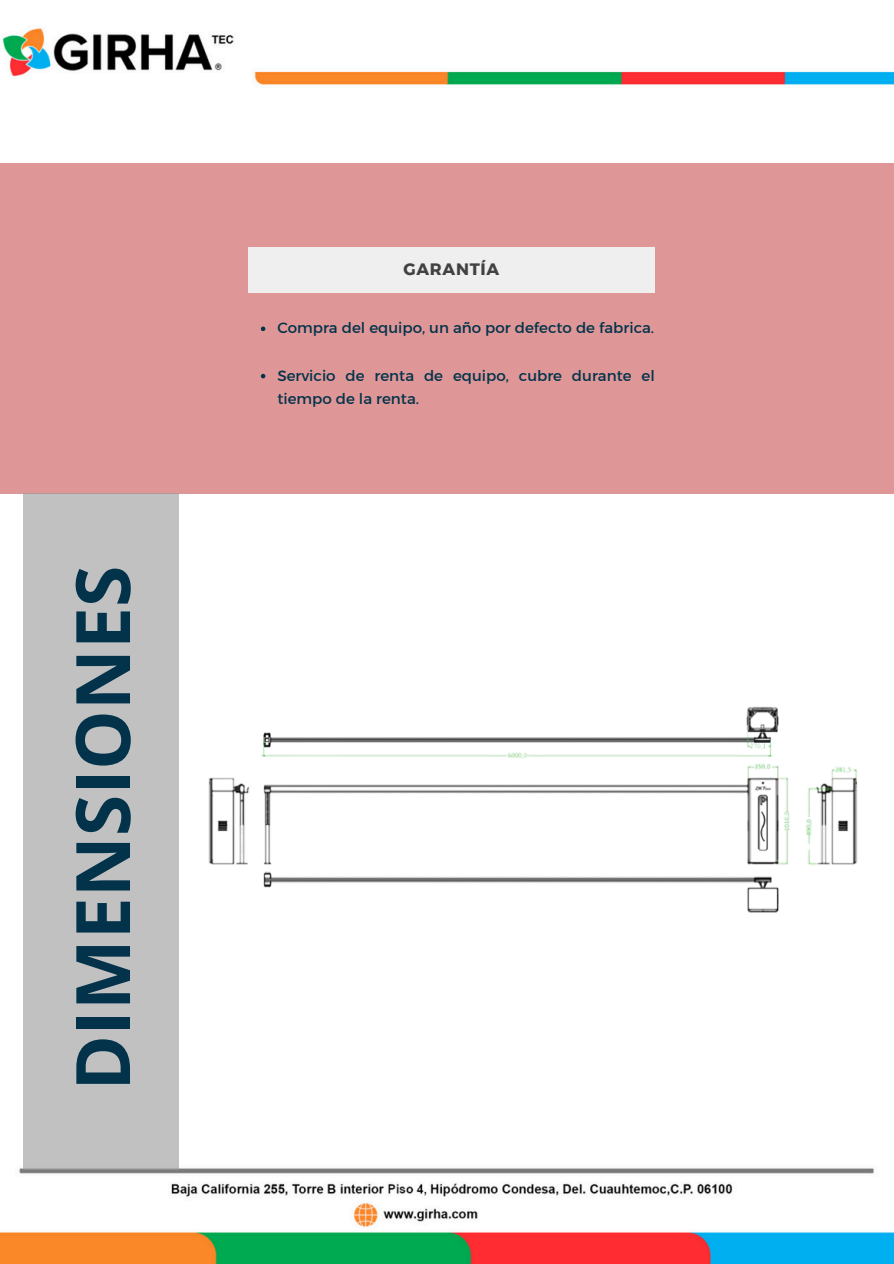
<style>
.page{position:relative;width:894px;height:1264px;background:#fff}
.page>*{position:absolute;margin:0;border:0;box-sizing:border-box;transform-origin:0 0}
.t1{font:700 75.15px "Open Sans";color:#02334b}
.t2{font:16.5px "Kief Montaser Bold";letter-spacing:.045em;color:#424141}
.t3{font:15px/23.7px "Kief Montaser Regular";color:#02334b}
</style>
<div class="page">
<img style="left:0;top:28px;width:893px;height:1235px">
<div style="left:0;top:163px;width:893px;height:330px;background:#de9696"></div>
<div style="left:23px;top:493px;width:155px;height:676px;background:#c1c1c2"></div>
<div style="left:248px;top:247px;width:406px;height:46px;background:#efefef"></div>
<svg style="left:261px;top:326px;width:4px;height:5px"></svg>
<svg style="left:261px;top:374px;width:4px;height:4px"></svg>
<img style="left:203px;top:694px;width:660px;height:228px">
<p class="t1" style="left:50px;top:1090px;width:526px;rotate:-90deg">DIMENSIONES</p>
<h2 class="t2" style="left:403px;top:259px;width:97px">GARANTÍA</h2>
<p class="t3" style="left:277px;top:316px;width:378px">Compra del equipo, un año por defecto de fabrica.</p>
<p class="t3" style="left:277px;top:363px;width:379px">Servicio de renta de equipo, cubre durante el tiempo de la renta.</p>
</div>
